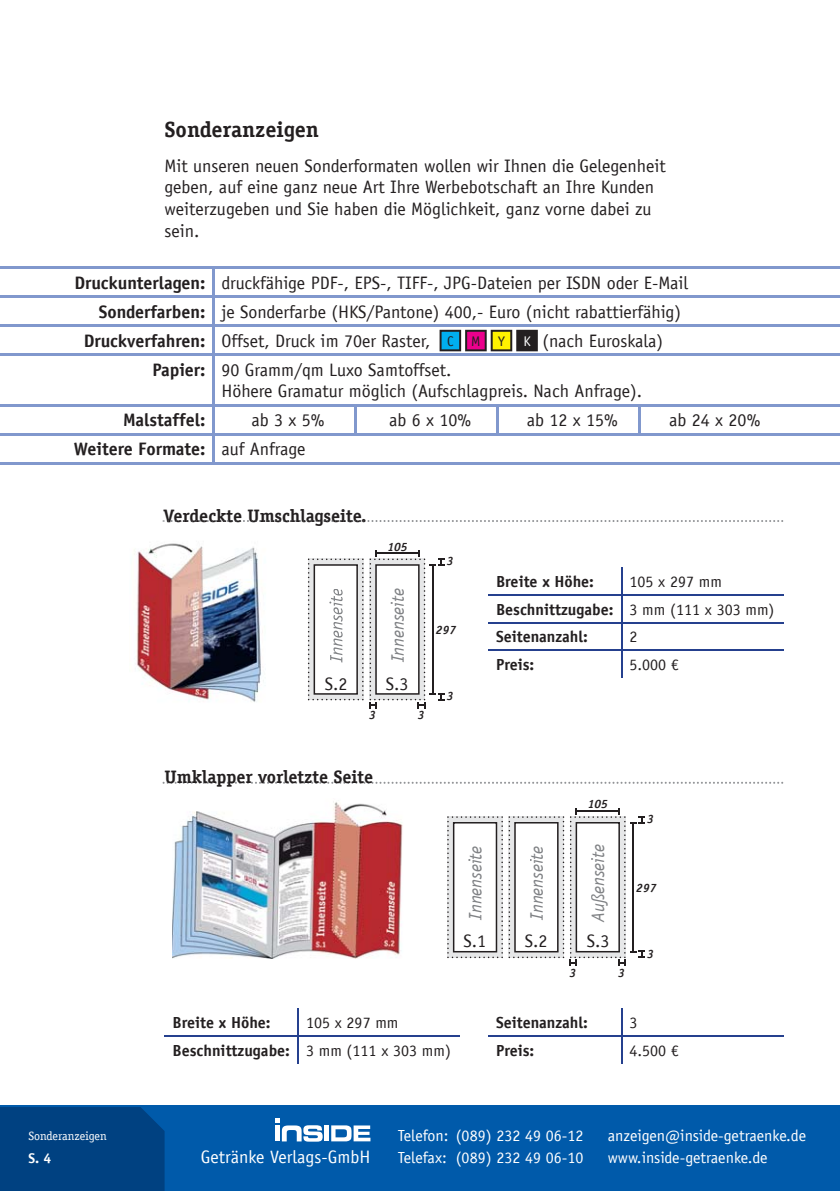
<style>
.page{position:relative;width:840px;height:1191px;background:#fff}
.page>*{position:absolute;margin:0;border:0;box-sizing:border-box;transform-origin:0 0}
.t1{font:700 22px "Officina Serif LT";color:#231f20}
.t2{font:18px/21.6px "Officina Sans LT";color:#231f20}
.t3{font:700 18px "Officina Serif LT";color:#231f20}
.t4{font:italic 18px "Officina Sans LT";color:#808285}
.t5{font:700 18px "Officina Sans LT";color:#231f20}
.t6{font:18px "Officina Sans LT";color:#fff}
.t7{font:700 16px/27.6px "Officina Sans LT";color:#231f20}
.t8{font:16px/21.6px "Officina Sans LT";color:#fff}
.t9{font:16px/27.6px "Officina Sans LT";color:#231f20}
.t10{font:700 14px "Officina Sans LT";color:#fff}
.t11{font:14px "Officina Sans LT";color:#231f20}
.t12{font:14px "Officina Sans LT";color:#fff}
.t13{font:italic 700 12px "Officina Sans LT";color:#231f20}
.t14{font:12px "Officina Serif LT";color:#fff}
.s1{font-weight:700}
.s2{font-weight:400}
</style>
<div class="page">
<div style="left:0;top:1106px;width:839px;height:85px;background:#005aaa"></div>
<div style="left:0;top:1107px;width:164px;height:84px;background:#004181"></div>
<svg style="left:275px;top:1118px;width:47px;height:23px"></svg>
<div style="left:324px;top:1125px;width:5px;height:16px;background:#fff"></div>
<svg style="left:331px;top:1125px;width:39px;height:16px"></svg>
<svg style="left:162px;top:520px;width:620px;height:2px"></svg>
<img style="left:134px;top:543px;width:130px;height:159px">
<hr style="left:488px;top:595px;width:294px;height:1px;background:#25408e">
<hr style="left:488px;top:622px;width:294px;height:1px;background:#25408e">
<hr style="left:488px;top:650px;width:294px;height:1px;background:#25408e">
<svg style="left:308px;top:558px;width:55px;height:142px"></svg>
<svg style="left:369px;top:550px;width:75px;height:158px"></svg>
<svg style="left:162px;top:781px;width:620px;height:3px"></svg>
<hr style="left:0;top:266px;width:30px;height:2px;background:#8198cd">
<hr style="left:30px;top:266px;width:325px;height:2px;background:#8198cd">
<hr style="left:212px;top:268px;width:2px;height:27px;background:#8198cd">
<hr style="left:355px;top:266px;width:426px;height:2px;background:#8198cd">
<hr style="left:781px;top:266px;width:58px;height:2px;background:#8198cd">
<hr style="left:0;top:295px;width:30px;height:2px;background:#8198cd">
<hr style="left:30px;top:295px;width:325px;height:2px;background:#8198cd">
<hr style="left:212px;top:297px;width:2px;height:28px;background:#8198cd">
<hr style="left:355px;top:295px;width:426px;height:2px;background:#8198cd">
<hr style="left:781px;top:295px;width:58px;height:2px;background:#8198cd">
<hr style="left:0;top:325px;width:30px;height:2px;background:#8198cd">
<hr style="left:30px;top:325px;width:325px;height:2px;background:#8198cd">
<hr style="left:212px;top:327px;width:2px;height:27px;background:#8198cd">
<hr style="left:355px;top:325px;width:426px;height:2px;background:#8198cd">
<hr style="left:781px;top:325px;width:58px;height:2px;background:#8198cd">
<hr style="left:0;top:354px;width:30px;height:2px;background:#8198cd">
<hr style="left:30px;top:354px;width:325px;height:2px;background:#8198cd">
<hr style="left:212px;top:356px;width:2px;height:48px;background:#8198cd">
<hr style="left:355px;top:354px;width:426px;height:2px;background:#8198cd">
<hr style="left:781px;top:354px;width:58px;height:2px;background:#8198cd">
<hr style="left:0;top:404px;width:30px;height:2px;background:#8198cd">
<hr style="left:30px;top:404px;width:325px;height:2px;background:#8198cd">
<hr style="left:212px;top:406px;width:2px;height:27px;background:#8198cd">
<hr style="left:355px;top:404px;width:426px;height:2px;background:#8198cd">
<hr style="left:781px;top:404px;width:58px;height:2px;background:#8198cd">
<hr style="left:0;top:433px;width:30px;height:2px;background:#8198cd">
<hr style="left:30px;top:433px;width:325px;height:2px;background:#8198cd">
<hr style="left:212px;top:435px;width:2px;height:27px;background:#8198cd">
<hr style="left:355px;top:433px;width:426px;height:2px;background:#8198cd">
<hr style="left:781px;top:433px;width:58px;height:2px;background:#8198cd">
<hr style="left:0;top:462px;width:30px;height:2px;background:#8198cd">
<hr style="left:30px;top:462px;width:751px;height:2px;background:#8198cd">
<hr style="left:781px;top:462px;width:58px;height:2px;background:#8198cd">
<hr style="left:354px;top:406px;width:2px;height:27px;background:#8198cd">
<hr style="left:496px;top:406px;width:2px;height:27px;background:#8198cd">
<hr style="left:638px;top:406px;width:2px;height:27px;background:#8198cd">
<svg style="left:439px;top:330px;width:98px;height:21px;background:#786b66"></svg>
<img style="left:172px;top:801px;width:231px;height:157px">
<svg style="left:508px;top:808px;width:136px;height:158px"></svg>
<svg style="left:447px;top:816px;width:55px;height:142px"></svg>
<div style="left:468px;top:846px;width:13px;height:74px;background:#fff"></div>
<hr style="left:488px;top:1035px;width:294px;height:1px;background:#25408e">
<hr style="left:164px;top:1035px;width:295px;height:1px;background:#25408e">
<svg style="left:297px;top:1008px;width:1px;height:56px"></svg>
<p class="t1" style="left:164px;top:116px;width:156px">Sonderanzeigen</p>
<p class="t2" style="left:164px;top:155px;width:502px">Mit unseren neuen Sonderformaten wollen wir Ihnen die Gelegenheit geben, auf eine ganz neue Art Ihre Werbebotschaft an Ihre Kunden weiterzugeben und Sie haben die Möglichkeit, ganz vorne dabei zu sein.</p>
<p class="t2" style="left:74px;top:272px;width:615px"><span class="s1">Druckunterlagen:</span> druckfähige PDF-, EPS-, TIFF-, JPG-Dateien per ISDN oder E-Mail</p>
<p class="t2" style="left:99px;top:301px;width:583px"><span class="s1">Sonderfarben:</span> je Sonderfarbe (HKS/Pantone) 400,- Euro (nicht rabattierfähig)</p>
<p class="t2" style="left:84px;top:330px;width:348px"><span class="s1">Druckverfahren:</span> Offset, Druck im 70er Raster,</p>
<p class="t2" style="left:542px;top:330px;width:122px">(nach Euroskala)</p>
<p class="t2" style="left:221px;top:359px;width:422px;text-indent:-69px"><span class="s1">Papier:</span> 90 Gramm/qm Luxo Samtoffset.<br>Höhere Gramatur möglich (Aufschlagpreis. Nach Anfrage).</p>
<p class="t5" style="left:123px;top:409px;width:84px">Malstaffel:</p>
<p class="t2" style="left:251px;top:409px;width:74px">ab 3 x 5%</p>
<p class="t2" style="left:389px;top:409px;width:83px">ab 6 x 10%</p>
<p class="t2" style="left:526px;top:409px;width:92px">ab 12 x 15%</p>
<p class="t2" style="left:669px;top:409px;width:92px">ab 24 x 20%</p>
<p class="t5" style="left:74px;top:438px;width:233px">Weitere Formate: <span class="s2">auf Anfrage</span></p>
<p class="t11" style="left:447px;top:333px;width:8px">C</p>
<p class="t11" style="left:471px;top:333px;width:35px">M Y</p>
<p class="t12" style="left:523px;top:333px;width:9px">K</p>
<p class="t14" style="left:28px;top:1129px;width:80px">Sonderanzeigen</p>
<p class="t10" style="left:28px;top:1149px;width:24px">S. 4</p>
<p class="t3" style="left:163px;top:504px;width:204px">Verdeckte Umschlagseite.</p>
<p class="t2" style="left:324px;top:673px;width:24px">S.2</p>
<p class="t13" style="left:387px;top:539px;width:22px">105</p>
<p class="t4" style="left:387px;top:662px;width:76px;rotate:-90deg">Innenseite</p>
<p class="t2" style="left:385px;top:673px;width:24px">S.3</p>
<p class="t13" style="left:369px;top:708px;width:8px">3</p>
<p class="t13" style="left:417px;top:708px;width:8px">3</p>
<p class="t13" style="left:446px;top:554px;width:8px">3</p>
<p class="t13" style="left:436px;top:622px;width:22px">297</p>
<p class="t13" style="left:446px;top:689px;width:8px">3</p>
<p class="t7" style="left:496px;top:568px;width:99px">Breite x Höhe:</p>
<p class="t7" style="left:496px;top:568px;width:280px;text-indent:133px"><span class="s2">105 x 297 mm<br></span>Beschnittzugabe: <span class="s2">3 mm (111 x 303 mm)<br></span>Seitenanzahl:</p>
<p class="t9" style="left:629px;top:623px;width:9px">2</p>
<p class="t7" style="left:496px;top:650px;width:40px">Preis:</p>
<p class="t9" style="left:629px;top:651px;width:51px">5.000 €</p>
<p class="t3" style="left:164px;top:765px;width:210px">Umklapper vorletzte Seite</p>
<p class="t4" style="left:465px;top:920px;width:76px;rotate:-90deg">Innenseite</p>
<p class="t2" style="left:463px;top:930px;width:24px">S.1</p>
<p class="t4" style="left:526px;top:920px;width:76px;rotate:-90deg">Innenseite</p>
<p class="t2" style="left:524px;top:930px;width:24px">S.2</p>
<p class="t13" style="left:587px;top:797px;width:22px">105</p>
<p class="t4" style="left:587px;top:921px;width:79px;rotate:-90deg">Außenseite</p>
<p class="t2" style="left:586px;top:930px;width:24px">S.3</p>
<p class="t13" style="left:569px;top:965px;width:8px">3</p>
<p class="t13" style="left:617px;top:965px;width:8px">3</p>
<p class="t13" style="left:646px;top:812px;width:8px">3</p>
<p class="t13" style="left:636px;top:880px;width:22px">297</p>
<p class="t13" style="left:646px;top:946px;width:8px">3</p>
<p class="t7" style="left:172px;top:1009px;width:99px">Breite x Höhe:</p>
<p class="t9" style="left:172px;top:1009px;width:280px;text-indent:133px">105 x 297 mm<br><span class="s1">Beschnittzugabe:</span> 3 mm (111 x 303 mm)</p>
<p class="t7" style="left:496px;top:1009px;width:93px">Seitenanzahl:</p>
<p class="t9" style="left:629px;top:1009px;width:9px">3</p>
<p class="t7" style="left:496px;top:1036px;width:40px">Preis:</p>
<p class="t9" style="left:629px;top:1036px;width:51px">4.500 €</p>
<p class="t8" style="left:397px;top:1124px;width:187px">Telefon: (089) 232 49 06-12</p>
<p class="t6" style="left:201px;top:1146px;width:171px">Getränke Verlags-GmbH</p>
<p class="t8" style="left:397px;top:1146px;width:187px">Telefax: (089) 232 49 06-10</p>
<p class="t8" style="left:607px;top:1124px;width:200px">anzeigen@inside-getraenke.de www.inside-getraenke.de</p>
</div>
